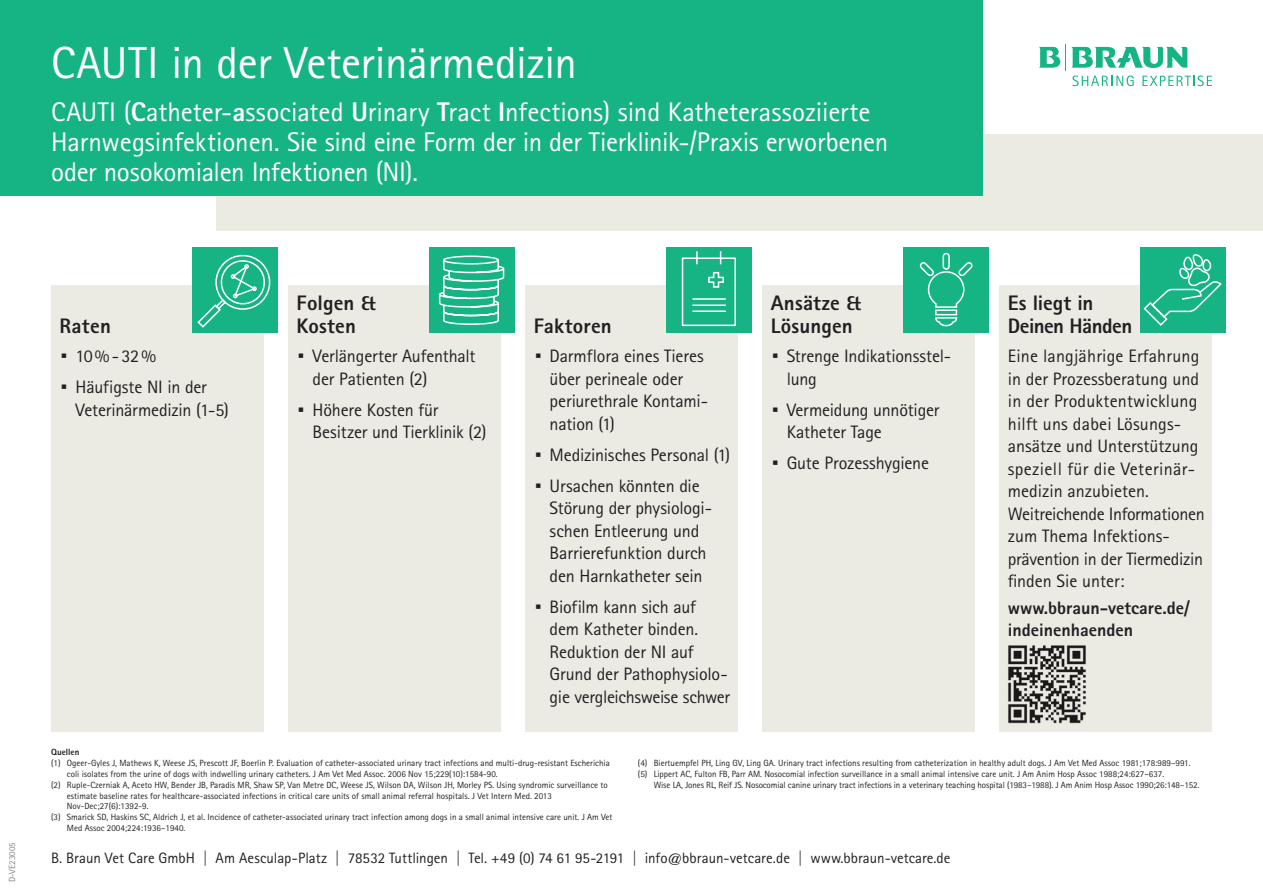
<style>
.page{position:relative;width:1263px;height:893px;background:#fff}
.page>*{position:absolute;margin:0;border:0;box-sizing:border-box;transform-origin:0 0}
.t1{font:45px "Rotis Sans Serif Pro";letter-spacing:-.01em;color:#fff}
.t2{font:45px "Rotis Sans Serif Pro";color:#231f20}
.t3{font:27px/30px "Rotis Sans Serif Pro";letter-spacing:-.005em;color:#fff}
.t4{font:800 21px/22.5px "Rotis Sans Serif Pro";letter-spacing:.005em;color:#231f20}
.t5{font:800 21px/22.5px "Rotis Sans Serif Pro";letter-spacing:-.025em;color:#231f20}
.t6{font:18px/22.5px "Rotis Sans Serif Pro";letter-spacing:-.01em;color:#231f20}
.t7{font:18px "Rotis Sans Serif Pro";letter-spacing:.01em;color:#231f20}
.t8{font:800 18px/22.5px "Rotis Sans Serif Pro";color:#231f20}
.t9{font:18px "Rotis Sans Serif Pro";letter-spacing:.02em;color:#231f20}
.t10{font:15px "Rotis Sans Serif Pro";color:#231f20}
.t11{font:9px/10.8px "Rotis Sans Serif Pro";color:#231f20}
.t12{font:9px "Rotis Sans Serif Pro";color:#808285}
.t13{font:800 9px "Rotis Sans Serif Pro";color:#231f20}
.s1{font-weight:800}
</style>
<div class="page">
<div style="left:217px;top:134px;width:1046px;height:96px;background:#ebeae3"></div>
<svg style="left:1072px;top:76px;width:62px;height:10px"></svg>
<svg style="left:1142px;top:76px;width:70px;height:10px"></svg>
<svg style="left:1039px;top:44px;width:148px;height:26px"></svg>
<div style="left:0;top:0;width:982px;height:196px;background:#16b484"></div>
<div style="left:51px;top:285px;width:213px;height:446px;background:#ebeae3"></div>
<div style="left:999px;top:285px;width:213px;height:446px;background:#ebeae3"></div>
<div style="left:288px;top:285px;width:213px;height:446px;background:#ebeae3"></div>
<div style="left:525px;top:285px;width:213px;height:446px;background:#ebeae3"></div>
<div style="left:762px;top:285px;width:213px;height:446px;background:#ebeae3"></div>
<div style="left:192px;top:248px;width:85px;height:85px;background:#16b484"></div>
<div style="left:429px;top:248px;width:85px;height:85px;background:#16b484"></div>
<div style="left:666px;top:248px;width:86px;height:85px;background:#16b484"></div>
<div style="left:904px;top:248px;width:85px;height:85px;background:#16b484"></div>
<div style="left:1141px;top:248px;width:85px;height:85px;background:#16b484"></div>
<svg style="left:197px;top:254px;width:74px;height:74px"></svg>
<svg style="left:438px;top:255px;width:67px;height:70px"></svg>
<svg style="left:681px;top:251px;width:55px;height:76px"></svg>
<svg style="left:919px;top:254px;width:54px;height:73px"></svg>
<svg style="left:1142px;top:247px;width:80px;height:79px"></svg>
<img style="left:1008px;top:645px;width:78px;height:79px">
<h1 class="t1" style="left:51px;top:36px;width:527px">CAUTI in der Veterinärmedizin</h1>
<h2 class="t3" style="left:51px;top:97px;width:839px">CAUTI (<span class="s1">C</span>atheter-<span class="s1">a</span>ssociated <span class="s1">U</span>rinary <span class="s1">T</span>ract <span class="s1">I</span>nfections) sind Katheterassoziierte<br>Harnwegsinfektionen. Sie sind eine Form der in der Tierklinik-/Praxis erworbenen oder nosokomialen Infektionen (NI).</h2>
<h3 class="t4" style="left:60px;top:314px;width:53px">Raten</h3>
<h1 class="t2" style="left:60px;top:329px;width:11px">·</h1>
<h3 class="t6" style="left:75px;top:345px;width:82px">10 % - 32 %</h3>
<h1 class="t2" style="left:60px;top:360px;width:11px">·</h1>
<h3 class="t6" style="left:75px;top:376px;width:155px">Häufigste NI in der<br>Veterinärmedizin (1-5)</h3>
<h3 class="t4" style="left:297px;top:292px;width:80px">Folgen &amp;<br>Kosten</h3>
<h1 class="t2" style="left:297px;top:329px;width:11px">·</h1>
<h3 class="t6" style="left:313px;top:345px;width:165px">Verlängerter Aufenthalt der Patienten (2)</h3>
<h1 class="t2" style="left:297px;top:382px;width:11px">·</h1>
<h3 class="t6" style="left:313px;top:398px;width:175px">Höhere Kosten für<br>Besitzer und Tierklinik (2)</h3>
<h3 class="t4" style="left:534px;top:314px;width:80px">Faktoren</h3>
<h1 class="t2" style="left:534px;top:329px;width:11px">·</h1>
<h3 class="t6" style="left:550px;top:345px;width:160px">Darmflora eines Tieres über perineale oder periurethrale Kontami&shy;nation (1)</h3>
<h1 class="t2" style="left:534px;top:427px;width:11px">·</h1>
<h3 class="t6" style="left:550px;top:443px;width:182px">Medizinisches Personal (1)</h3>
<h1 class="t2" style="left:534px;top:458px;width:11px">·</h1>
<h3 class="t6" style="left:550px;top:474px;width:164px">Ursachen könnten die<br>Störung der physiologi&shy;schen Entleerung und<br>Barrierefunktion durch den Harnkatheter sein</h3>
<h1 class="t2" style="left:534px;top:579px;width:11px">·</h1>
<h3 class="t6" style="left:550px;top:595px;width:182px">Biofilm kann sich auf<br>dem Katheter binden.<br>Reduktion der NI auf<br>Grund der Pathophysiolo&shy;gie vergleichsweise schwer</h3>
<h3 class="t4" style="left:771px;top:292px;width:91px">Ansätze &amp;<br>Lösungen</h3>
<h1 class="t2" style="left:771px;top:329px;width:11px">·</h1>
<h3 class="t6" style="left:787px;top:345px;width:166px">Strenge Indikationsstel&shy;lung</h3>
<h1 class="t2" style="left:771px;top:382px;width:11px">·</h1>
<h3 class="t6" style="left:787px;top:398px;width:154px">Vermeidung unnötiger<br>Katheter Tage</h3>
<h1 class="t2" style="left:771px;top:436px;width:11px">·</h1>
<h3 class="t6" style="left:787px;top:452px;width:144px">Gute Prozesshygiene</h3>
<h3 class="t5" style="left:1008px;top:292px;width:126px">Es liegt in<br>Deinen Händen</h3>
<h3 class="t7" style="left:1008px;top:345px;width:193px">Eine langjährige Erfahrung</h3>
<h3 class="t6" style="left:1008px;top:367px;width:193px">in der Prozessberatung und</h3>
<h3 class="t7" style="left:1008px;top:390px;width:191px">in der Produktentwicklung</h3>
<h3 class="t7" style="left:1008px;top:413px;width:175px">hilft uns dabei Lösungs-</h3>
<h3 class="t6" style="left:1008px;top:435px;width:192px">ansätze und Unterstützung</h3>
<h3 class="t9" style="left:1008px;top:458px;width:189px">speziell für die Veterinär-</h3>
<h3 class="t6" style="left:1008px;top:480px;width:142px">medizin anzubieten.</h3>
<h3 class="t6" style="left:1008px;top:502px;width:198px">Weitreichende Informationen</h3>
<h3 class="t6" style="left:1008px;top:525px;width:163px">zum Thema Infektions-</h3>
<h3 class="t6" style="left:1008px;top:547px;width:197px">prävention in der Tiermedizin</h3>
<h3 class="t6" style="left:1017px;top:570px;width:109px">nden Sie unter:</h3>
<h3 class="t8" style="left:1008px;top:596px;width:183px">www.bbraun-vetcare.de/ indeinenhaenden</h3>
<p class="t13" style="left:51px;top:747px;width:30px">Quellen</p>
<p class="t11" style="left:51px;top:758px;width:560px">(1) Ogeer-Gyles J, Mathews K, Weese JS, Prescott JF, Boerlin P. Evaluation of catheter-associated urinary tract infections and multi-drug-resistant Escherichia</p>
<p class="t11" style="left:67px;top:769px;width:432px">coli isolates from the urine of dogs with indwelling urinary catheters. J Am Vet Med Assoc. 2006 Nov 15;229(10):1584-90.</p>
<p class="t11" style="left:51px;top:779px;width:558px">(2) Ruple-Czerniak A, Aceto HW, Bender JB, Paradis MR, Shaw SP, Van Metre DC, Weese JS, Wilson DA, Wilson JH, Morley PS. Using syndromic surveillance to</p>
<p class="t11" style="left:67px;top:790px;width:486px">estimate baseline rates for healthcare-associated infections in critical care units of small animal referral hospitals. J Vet Intern Med. 2013</p>
<p class="t11" style="left:67px;top:801px;width:83px">Nov-Dec;27(6):1392-9.</p>
<p class="t11" style="left:51px;top:812px;width:563px">(3) Smarick SD, Haskins SC, Aldrich J, et al. Incidence of catheter-associated urinary tract infection among dogs in a small animal intensive care unit. J Am Vet</p>
<p class="t11" style="left:67px;top:823px;width:120px">Med Assoc 2004;224:1936–1940.</p>
<p class="t11" style="left:638px;top:758px;width:554px">(4) Biertuempfel PH, Ling GV, Ling GA. Urinary tract infections resulting from catheterization in healthy adult dogs. J Am Vet Med Assoc 1981;178:989–991. (5) Lippert AC, Fulton FB, Parr AM. Nosocomial infection surveillance in a small animal intensive care unit. J Am Anim Hosp Assoc 1988;24:627–637.</p>
<p class="t11" style="left:654px;top:779px;width:547px">Wise LA, Jones RL, Reif JS. Nosocomial canine urinary tract infections in a veterinary teaching hospital (1983–1988). J Am Anim Hosp Assoc 1990;26:148–152.</p>
<p class="t12" style="left:7px;top:882px;width:42px;rotate:-90deg">D-VE23005</p>
<h3 class="t10" style="left:51px;top:849px;width:901px">B. Braun Vet Care GmbH | Am Aesculap-Platz | 78532 Tuttlingen | Tel. +49 (0) 74 61 95-2191 | info@bbraun-vetcare.de | www.bbraun-vetcare.de</h3>
</div>
